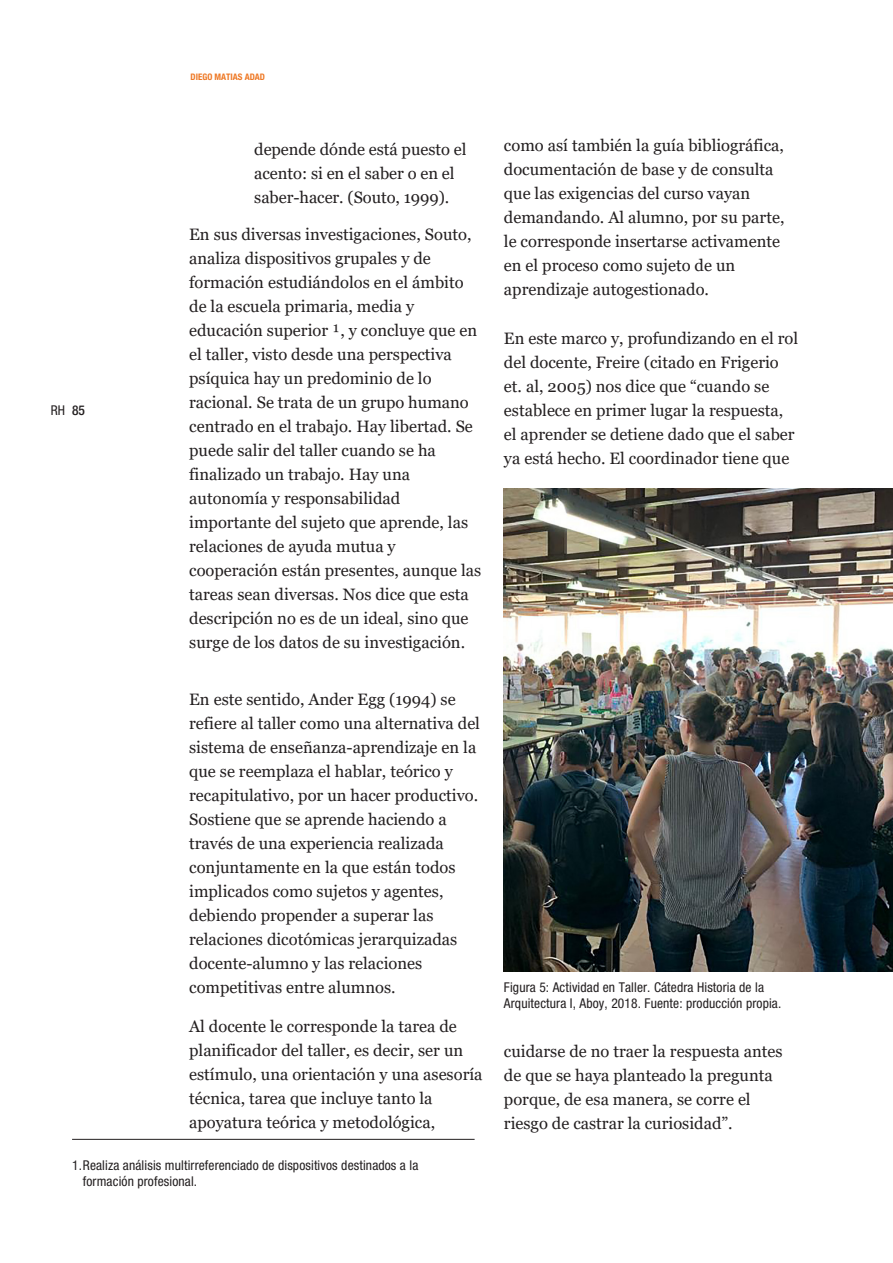
<style>
.page{position:relative;width:893px;height:1263px;background:#fff}
.page>*{position:absolute;margin:0;border:0;box-sizing:border-box;transform-origin:0 0}
.t1{font:16.5px/24px "Georgia";color:#231f20}
.t2{font:condensed 13.5px/16.2px "Helvetica Neue LT Std";letter-spacing:.01em;color:#231f20}
.t3{font:700 condensed 9px "Helvetica Neue LT Std";color:#ee7723}
.s1{font-weight:500}
</style>
<div class="page">
<hr style="left:72px;top:1139px;width:403px;height:1px;background:#231f20">
<img style="left:504px;top:488px;width:389px;height:483px">
<p class="t3" style="left:191px;top:71px;width:76px">DIEGO MATIAS ADAD</p>
<p class="t2" style="left:51px;top:402px;width:36px">RH <span class="s1">85</span></p>
<p class="t1" style="left:254px;top:137px;width:214px">depende dónde está puesto el acento: si en el saber o en el saber-hacer. (Souto, 1999).</p>
<p class="t1" style="left:189px;top:223px;width:294px">En sus diversas investigaciones, Souto, analiza dispositivos grupales y de formación estudiándolos en el ámbito de la escuela primaria, media y educación superior ¹, y concluye que en el taller, visto desde una perspectiva psíquica hay un predominio de lo racional. Se trata de un grupo humano centrado en el trabajo. Hay libertad. Se puede salir del taller cuando se ha finalizado un trabajo. Hay una autonomía y responsabilidad importante del sujeto que aprende, las relaciones de ayuda mutua y cooperación están presentes, aunque las tareas sean diversas. Nos dice que esta descripción no es de un ideal, sino que surge de los datos de su investigación.</p>
<p class="t1" style="left:189px;top:688px;width:292px">En este sentido, Ander Egg (1994) se refiere al taller como una alternativa del sistema de enseñanza-aprendizaje en la que se reemplaza el hablar, teórico y recapitulativo, por un hacer productivo.<br>Sostiene que se aprende haciendo a través de una experiencia realizada conjuntamente en la que están todos implicados como sujetos y agentes, debiendo propender a superar las relaciones dicotómicas jerarquizadas docente-alumno y las relaciones competitivas entre alumnos.</p>
<p class="t1" style="left:189px;top:1014px;width:295px">Al docente le corresponde la tarea de planificador del taller, es decir, ser un estímulo, una orientación y una asesoría técnica, tarea que incluye tanto la apoyatura teórica y metodológica,</p>
<p class="t2" style="left:83px;top:1157px;width:337px;text-indent:-11px">1.Realiza análisis multirreferenciado de dispositivos destinados a la formación profesional.</p>
<p class="t1" style="left:504px;top:134px;width:282px">como así también la guía bibliográfica, documentación de base y de consulta que las exigencias del curso vayan demandando. Al alumno, por su parte, le corresponde insertarse activamente en el proceso como sujeto de un aprendizaje autogestionado.</p>
<p class="t1" style="left:504px;top:326px;width:296px">En este marco y, profundizando en el rol del docente, Freire (citado en Frigerio et. al, 2005) nos dice que “cuando se establece en primer lugar la respuesta, el aprender se detiene dado que el saber ya está hecho. El coordinador tiene que</p>
<p class="t2" style="left:504px;top:979px;width:279px">Figura 5: Actividad en Taller. Cátedra Historia de la<br>Arquitectura I, Aboy, 2018. Fuente: producción propia.</p>
<p class="t1" style="left:504px;top:1039px;width:280px">cuidarse de no traer la respuesta antes de que se haya planteado la pregunta porque, de esa manera, se corre el riesgo de castrar la curiosidad”.</p>
</div>
